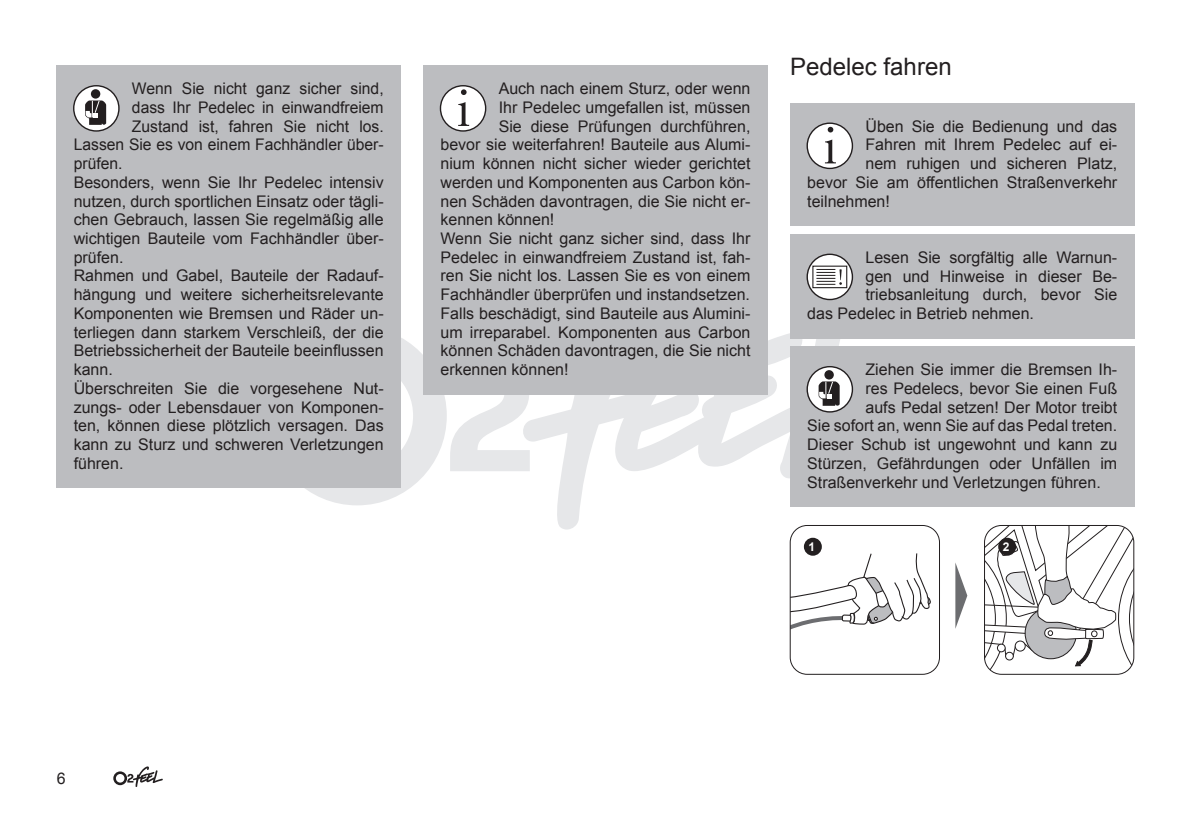
<style>
.page{position:relative;width:1191px;height:840px;background:#fff}
.page>*{position:absolute;margin:0;border:0;box-sizing:border-box;transform-origin:0 0}
.t1{font:24px "Arial";color:#231f20}
.t2{font:16px "Arial";color:#231f20}
.t3{font:700 12px "Arial";color:#fff}
</style>
<div class="page">
<svg style="left:530px;top:261px;width:386px;height:268px"></svg>
<svg style="left:305px;top:338px;width:225px;height:167px"></svg>
<svg style="left:113px;top:766px;width:50px;height:20px"></svg>
<div style="left:57px;top:65px;width:344px;height:123px;background:#bcbdc0"></div>
<div style="left:57px;top:159px;width:344px;height:123px;background:#bcbdc0"></div>
<div style="left:57px;top:253px;width:344px;height:141px;background:#bcbdc0"></div>
<div style="left:57px;top:365px;width:344px;height:123px;background:#bcbdc0"></div>
<svg style="left:74px;top:86px;width:45px;height:45px"></svg>
<div style="left:73px;top:85px;width:47px;height:47px;border:1px solid #231f20;border-radius:50%"></div>
<div style="left:91px;top:89px;width:9px;height:10px;background:#231f20;border-radius:50%"></div>
<svg style="left:85px;top:100px;width:21px;height:25px"></svg>
<div style="left:423px;top:65px;width:344px;height:179px;background:#bcbdc0"></div>
<div style="left:423px;top:215px;width:344px;height:104px;background:#bcbdc0"></div>
<div style="left:423px;top:290px;width:344px;height:104px;background:#bcbdc0"></div>
<div style="left:440px;top:86px;width:45px;height:45px;background:#fff;border-radius:50%"></div>
<div style="left:440px;top:85px;width:46px;height:47px;border:1px solid #231f20;border-radius:50%"></div>
<svg style="left:461px;top:89px;width:5px;height:6px"></svg>
<svg style="left:458px;top:102px;width:11px;height:24px"></svg>
<div style="left:790px;top:103px;width:344px;height:123px;background:#bcbdc0"></div>
<div style="left:790px;top:234px;width:344px;height:104px;background:#bcbdc0"></div>
<div style="left:790px;top:346px;width:344px;height:160px;background:#bcbdc0"></div>
<div style="left:807px;top:123px;width:45px;height:45px;background:#fff;border-radius:50%"></div>
<div style="left:806px;top:122px;width:47px;height:47px;border:1px solid #231f20;border-radius:50%"></div>
<svg style="left:827px;top:127px;width:6px;height:5px"></svg>
<svg style="left:825px;top:139px;width:11px;height:24px"></svg>
<svg style="left:807px;top:254px;width:45px;height:45px"></svg>
<div style="left:806px;top:253px;width:47px;height:47px;border:1px solid #231f20;border-radius:50%"></div>
<div style="left:812px;top:265px;width:35px;height:23px;border:1px solid #231f20"></div>
<svg style="left:816px;top:269px;width:26px;height:16px"></svg>
<svg style="left:807px;top:366px;width:45px;height:45px"></svg>
<div style="left:806px;top:366px;width:47px;height:46px;border:1px solid #231f20;border-radius:50%"></div>
<div style="left:824px;top:370px;width:10px;height:9px;background:#231f20;border-radius:50%"></div>
<svg style="left:818px;top:380px;width:21px;height:25px"></svg>
<svg style="left:955px;top:563px;width:12px;height:65px"></svg>
<div style="left:804px;top:537px;width:18px;height:18px;background:#231f20;border-radius:50%"></div>
<svg style="left:791px;top:552px;width:140px;height:78px"></svg>
<div style="left:789px;top:524px;width:151px;height:150px;border:1px solid #231f20;border-radius:17px"></div>
<svg style="left:984px;top:525px;width:149px;height:149px"></svg>
<p class="t2" style="left:132px;top:78px;width:253px">Wenn Sie nicht ganz sicher sind,</p>
<p class="t2" style="left:132px;top:97px;width:253px">dass Ihr Pedelec in einwandfreiem</p>
<p class="t2" style="left:132px;top:115px;width:253px">Zustand ist, fahren Sie nicht los.</p>
<p class="t2" style="left:74px;top:134px;width:311px">Lassen Sie es von einem Fachhändler über-</p>
<p class="t2" style="left:74px;top:153px;width:50px">prüfen.</p>
<p class="t2" style="left:74px;top:172px;width:311px">Besonders, wenn Sie Ihr Pedelec intensiv</p>
<p class="t2" style="left:74px;top:190px;width:311px">nutzen, durch sportlichen Einsatz oder tägli-</p>
<p class="t2" style="left:74px;top:209px;width:311px">chen Gebrauch, lassen Sie regelmäßig alle</p>
<p class="t2" style="left:74px;top:228px;width:311px">wichtigen Bauteile vom Fachhändler über-</p>
<p class="t2" style="left:74px;top:246px;width:51px">prüfen.</p>
<p class="t2" style="left:74px;top:265px;width:311px">Rahmen und Gabel, Bauteile der Radauf-</p>
<p class="t2" style="left:74px;top:284px;width:311px">hängung und weitere sicherheitsrelevante</p>
<p class="t2" style="left:74px;top:302px;width:311px">Komponenten wie Bremsen und Räder un-</p>
<p class="t2" style="left:74px;top:321px;width:311px">terliegen dann starkem Verschleiß, der die</p>
<p class="t2" style="left:74px;top:340px;width:311px">Betriebssicherheit der Bauteile beeinflussen</p>
<p class="t2" style="left:74px;top:359px;width:41px">kann.</p>
<p class="t2" style="left:74px;top:377px;width:311px">Überschreiten Sie die vorgesehene Nut-</p>
<p class="t2" style="left:74px;top:396px;width:311px">zungs- oder Lebensdauer von Komponen-</p>
<p class="t2" style="left:74px;top:415px;width:311px">ten, können diese plötzlich versagen. Das</p>
<p class="t2" style="left:74px;top:433px;width:311px">kann zu Sturz und schweren Verletzungen</p>
<p class="t2" style="left:74px;top:452px;width:51px">führen.</p>
<p class="t2" style="left:499px;top:78px;width:253px">Auch nach einem Sturz, oder wenn</p>
<p class="t2" style="left:499px;top:97px;width:253px">Ihr Pedelec umgefallen ist, müssen</p>
<p class="t2" style="left:499px;top:115px;width:253px">Sie diese Prüfungen durchführen,</p>
<p class="t2" style="left:440px;top:134px;width:311px">bevor sie weiterfahren! Bauteile aus Alumi-</p>
<p class="t2" style="left:440px;top:153px;width:311px">nium können nicht sicher wieder gerichtet</p>
<p class="t2" style="left:440px;top:172px;width:311px">werden und Komponenten aus Carbon kön-</p>
<p class="t2" style="left:440px;top:190px;width:311px">nen Schäden davontragen, die Sie nicht er-</p>
<p class="t2" style="left:440px;top:209px;width:115px">kennen können!</p>
<p class="t2" style="left:440px;top:228px;width:311px">Wenn Sie nicht ganz sicher sind, dass Ihr</p>
<p class="t2" style="left:440px;top:246px;width:311px">Pedelec in einwandfreiem Zustand ist, fah-</p>
<p class="t2" style="left:440px;top:265px;width:311px">ren Sie nicht los. Lassen Sie es von einem</p>
<p class="t2" style="left:440px;top:284px;width:311px">Fachhändler überprüfen und instandsetzen.</p>
<p class="t2" style="left:440px;top:302px;width:311px">Falls beschädigt, sind Bauteile aus Alumini-</p>
<p class="t2" style="left:440px;top:321px;width:311px">um irreparabel. Komponenten aus Carbon</p>
<p class="t2" style="left:440px;top:340px;width:311px">können Schäden davontragen, die Sie nicht</p>
<p class="t2" style="left:440px;top:359px;width:130px">erkennen können!</p>
<h1 class="t1" style="left:790px;top:51px;width:163px">Pedelec fahren</h1>
<p class="t2" style="left:865px;top:115px;width:253px">Üben Sie die Bedienung und das</p>
<p class="t2" style="left:865px;top:134px;width:253px">Fahren mit Ihrem Pedelec auf ei-</p>
<p class="t2" style="left:865px;top:153px;width:253px">nem ruhigen und sicheren Platz,</p>
<p class="t2" style="left:807px;top:172px;width:311px">bevor Sie am öffentlichen Straßenverkehr</p>
<p class="t2" style="left:807px;top:190px;width:84px">teilnehmen!</p>
<p class="t2" style="left:865px;top:246px;width:253px">Lesen Sie sorgfältig alle Warnun-</p>
<p class="t2" style="left:865px;top:265px;width:253px">gen und Hinweise in dieser Be-</p>
<p class="t2" style="left:865px;top:284px;width:253px">triebsanleitung durch, bevor Sie</p>
<p class="t2" style="left:807px;top:302px;width:228px">das Pedelec in Betrieb nehmen.</p>
<p class="t2" style="left:865px;top:359px;width:253px">Ziehen Sie immer die Bremsen Ih-</p>
<p class="t2" style="left:865px;top:377px;width:253px">res Pedelecs, bevor Sie einen Fuß</p>
<p class="t2" style="left:865px;top:396px;width:253px">aufs Pedal setzen! Der Motor treibt</p>
<p class="t2" style="left:807px;top:415px;width:311px">Sie sofort an, wenn Sie auf das Pedal treten.</p>
<p class="t2" style="left:807px;top:433px;width:311px">Dieser Schub ist ungewohnt und kann zu</p>
<p class="t2" style="left:807px;top:452px;width:311px">Stürzen, Gefährdungen oder Unfällen im</p>
<p class="t2" style="left:807px;top:471px;width:295px">Straßenverkehr und Verletzungen führen.</p>
<p class="t3" style="left:808px;top:538px;width:8px">1</p>
<p class="t3" style="left:1002px;top:538px;width:8px">2</p>
<p class="t2" style="left:57px;top:767px;width:10px">6</p>
</div>
